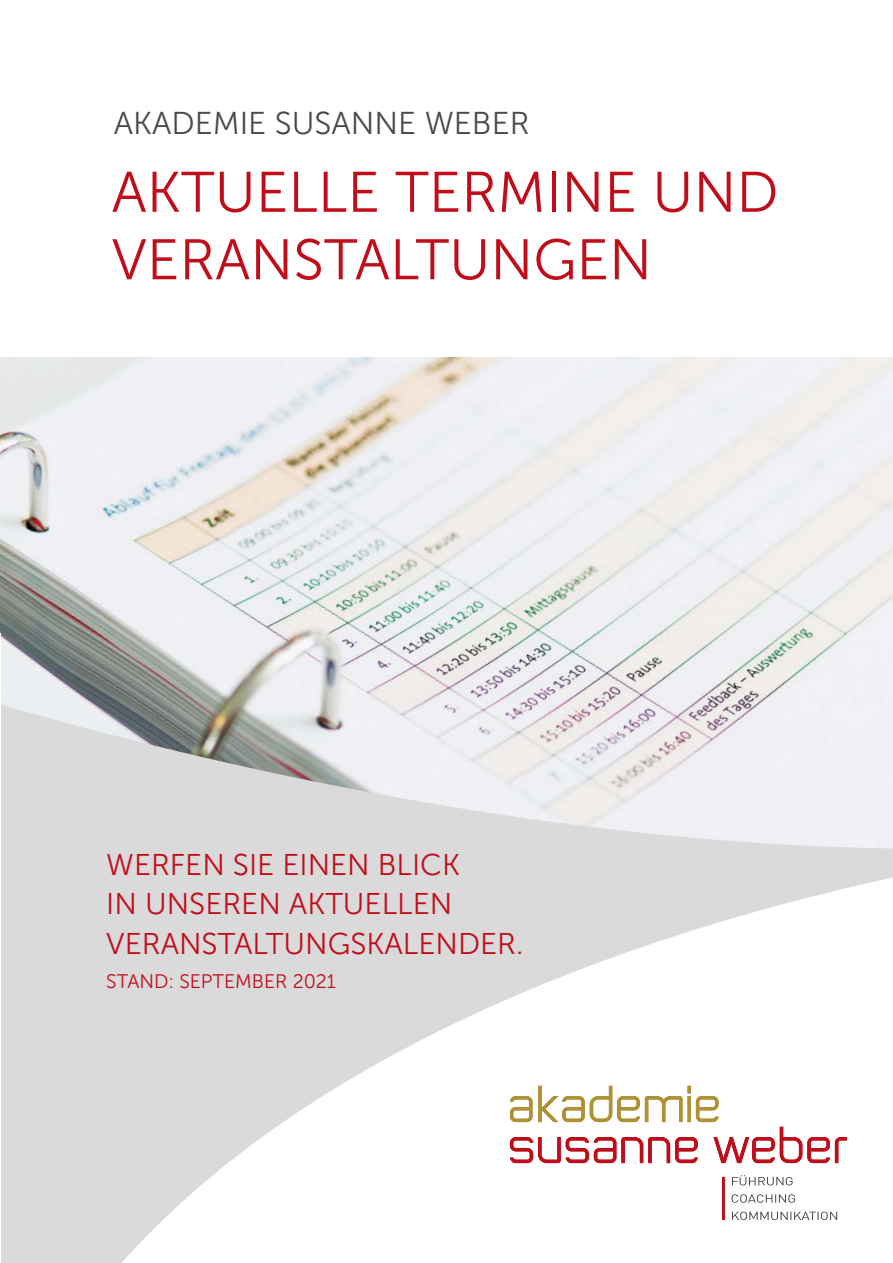
<style>
.page{position:relative;width:893px;height:1263px;background:#fff}
.page>*{position:absolute;margin:0;border:0;box-sizing:border-box;transform-origin:0 0}
.t1{font:57px/67.5px "Museo Sans 300";color:#c10c1a}
.t2{font:31.5px "Museo Sans 300";color:#4a4a49}
.t3{font:30px/39.5px "Museo Sans 300";color:#c10c1a}
.t4{font:19.5px "Museo Sans 300";color:#c10c1a}
</style>
<div class="page">
<img style="left:0;top:358px;width:893px;height:302px">
<svg style="left:1px;top:660px;width:892px;height:603px"></svg>
<p class="t2" style="left:114px;top:106px;width:417px">AKADEMIE SUSANNE WEBER</p>
<h1 class="t1" style="left:112px;top:159px;width:668px">AKTUELLE TERMINE UND<br>VERANSTALTUNGEN</h1>
<p class="t3" style="left:106px;top:845px;width:419px">WERFEN SIE EINEN BLICK<br>IN UNSEREN AKTUELLEN<br>VERANSTALTUNGSKALENDER.</p>
<p class="t4" style="left:106px;top:971px;width:231px">STAND: SEPTEMBER 2021</p>
</div>
